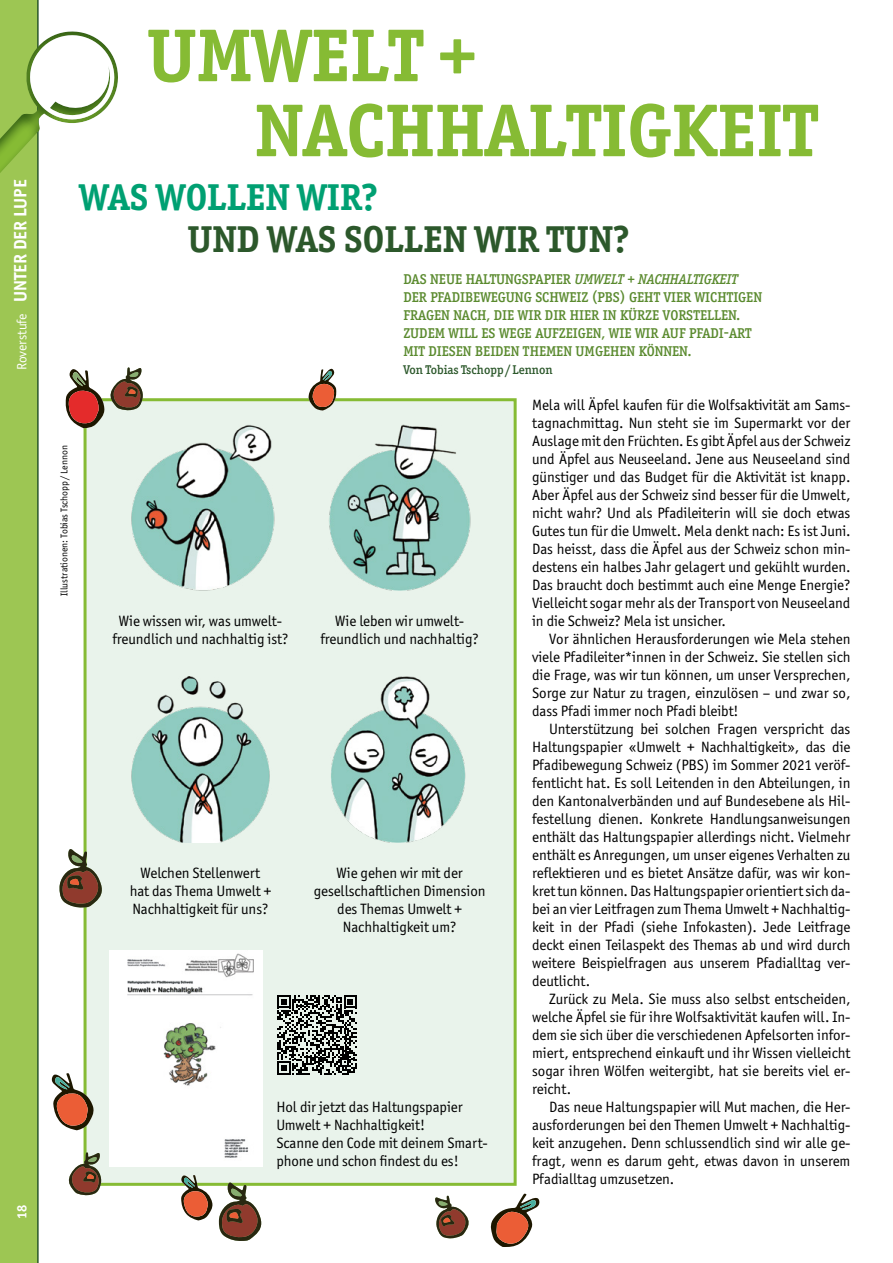
<style>
.page{position:relative;width:893px;height:1263px;background:#fff}
.page>*{position:absolute;margin:0;border:0;box-sizing:border-box;transform-origin:0 0}
.t1{font:700 75px/75px "Officina Serif ITC Pro";color:#86bb34}
.t2{font:700 37.5px "Officina Serif ITC Pro";color:#2c582b}
.t3{font:700 37.5px "Officina Serif ITC Pro";color:#00a072}
.t4{font:700 18px "Officina Sans ITC Pro";color:#fff}
.t5{font:15px/18px "Officina Sans ITC Pro";letter-spacing:-.005em;color:#000;text-align:justify}
.t6{font:500 14.25px/18px "Officina Serif ITC Pro";letter-spacing:-.005em;color:#5a8a2e}
.t7{font:700 13.5px "Officina Sans ITC Pro";color:#fff}
.t8{font:500 12.75px "Officina Serif ITC Pro";color:#2c582b}
.t9{font:9.75px "Officina Sans ITC Pro";color:#000}
.s1{font-weight:400;font-size:13.5px}
.s2{font-style:italic}
</style>
<div class="page">
<div style="left:0;top:235px;width:39px;height:1028px;background:#9dc653"></div>
<svg style="left:0;top:0;width:118px;height:235px"></svg>
<div style="left:84px;top:398px;width:433px;height:788px;background:#e9f3eb;border:3px solid #86bb34"></div>
<img style="left:131px;top:425px;width:144px;height:165px">
<img style="left:131px;top:676px;width:139px;height:166px">
<img style="left:329px;top:424px;width:142px;height:166px">
<img style="left:331px;top:676px;width:135px;height:166px">
<svg style="left:277px;top:995px;width:80px;height:80px"></svg>
<img style="left:109px;top:950px;width:153px;height:216px">
<svg style="left:491px;top:1193px;width:49px;height:54px"></svg>
<svg style="left:181px;top:1175px;width:32px;height:45px"></svg>
<svg style="left:308px;top:368px;width:29px;height:42px"></svg>
<svg style="left:68px;top:1152px;width:34px;height:44px"></svg>
<svg style="left:65px;top:367px;width:79px;height:61px"></svg>
<svg style="left:435px;top:1195px;width:34px;height:44px"></svg>
<svg style="left:219px;top:1182px;width:44px;height:59px"></svg>
<svg style="left:59px;top:848px;width:43px;height:60px"></svg>
<svg style="left:51px;top:1073px;width:43px;height:57px"></svg>
<h1 class="t1" style="left:255px;top:18px;width:564px;text-indent:-108px">UMWELT +<br>NACHHALTIGKEIT</h1>
<p class="t4" style="left:9px;top:370px;width:192px;rotate:-90deg"><span class="s1">Roverstufe</span> UNTER DER LUPE</p>
<h2 class="t3" style="left:79px;top:174px;width:300px">WAS WOLLEN WIR?</h2>
<h2 class="t2" style="left:187px;top:216px;width:444px">UND WAS SOLLEN WIR TUN?</h2>
<p class="t6" style="left:403px;top:270px;width:360px">DAS NEUE HALTUNGSPAPIER <span class="s2">UMWELT + NACHHALTIGKEIT </span>DER PFADIBEWEGUNG SCHWEIZ (PBS) GEHT VIER WICHTIGEN FRAGEN NACH, DIE WIR DIR HIER IN KÜRZE VORSTELLEN.<br>ZUDEM WILL ES WEGE AUFZEIGEN, WIE WIR AUF PFADI-ART MIT DIESEN BEIDEN THEMEN UMGEHEN KÖNNEN.</p>
<p class="t8" style="left:403px;top:362px;width:151px">Von Tobias Tschopp/ Lennon</p>
<p class="t5" style="left:532px;top:396px;width:320px">Mela will Äpfel kaufen für die Wolfsaktivität am Sams&shy;tagnachmittag. Nun steht sie im Supermarkt vor der Auslage mit den Früchten. Es gibt Äpfel aus der Schweiz und Äpfel aus Neuseeland. Jene aus Neuseeland sind günstiger und das Budget für die Aktivität ist knapp.<br>Aber Äpfel aus der Schweiz sind besser für die Umwelt, nicht wahr? Und als Pfadileiterin will sie doch etwas Gutes tun für die Umwelt. Mela denkt nach: Es ist Juni.<br>Das heisst, dass die Äpfel aus der Schweiz schon min&shy;destens ein halbes Jahr gelagert und gekühlt wurden.<br>Das braucht doch bestimmt auch eine Menge Energie?<br>Vielleicht sogar mehr als der Transport von Neuseeland in die Schweiz? Mela ist unsicher.</p>
<p class="t5" style="left:532px;top:630px;width:320px;text-indent:17px">Vor ähnlichen Herausforderungen wie Mela stehen viele Pfadileiter*innen in der Schweiz. Sie stellen sich die Frage, was wir tun können, um unser Versprechen, Sorge zur Natur zu tragen, einzulösen – und zwar so, dass Pfadi immer noch Pfadi bleibt!</p>
<p class="t5" style="left:532px;top:720px;width:320px;text-indent:17px">Unterstützung bei solchen Fragen verspricht das Haltungspapier «Umwelt + Nachhaltigkeit», das die Pfadibewegung Schweiz (PBS) im Sommer 2021 veröf&shy;fentlicht hat. Es soll Leitenden in den Abteilungen, in den Kantonalverbänden und auf Bundesebene als Hil&shy;festellung dienen. Konkrete Handlungsanweisungen enthält das Haltungspapier allerdings nicht. Vielmehr enthält es Anregungen, um unser eigenes Verhalten zu reflektieren und es bietet Ansätze dafür, was wir kon&shy;kret tun können. Das Haltungspapier orientiert sich da&shy;bei an vier Leitfragen zum Thema Umwelt + Nachhaltig&shy;keit in der Pfadi (siehe Infokasten). Jede Leitfrage deckt einen Teilaspekt des Themas ab und wird durch weitere Beispielfragen aus unserem Pfadialltag ver&shy;deutlicht.</p>
<p class="t5" style="left:532px;top:990px;width:320px;text-indent:17px">Zurück zu Mela. Sie muss also selbst entscheiden, welche Äpfel sie für ihre Wolfsaktivität kaufen will. In&shy;dem sie sich über die verschiedenen Apfelsorten infor&shy;miert, entsprechend einkauft und ihr Wissen vielleicht sogar ihren Wölfen weitergibt, hat sie bereits viel er&shy;reicht.</p>
<p class="t5" style="left:532px;top:1098px;width:320px;text-indent:17px">Das neue Haltungspapier will Mut machen, die Her&shy;ausforderungen bei den Themen Umwelt + Nachhaltig&shy;keit anzugehen. Denn schlussendlich sind wir alle ge&shy;fragt, wenn es darum geht, etwas davon in unserem Pfadialltag umzusetzen.</p>
<p class="t9" style="left:59px;top:596px;width:153px;rotate:-90deg">Illustrationen: Tobias Tschopp /Lennon</p>
<p class="t5" style="left:113px;top:612px;width:177px;text-align:center">Wie wissen wir, was umwelt&shy;freundlich und nachhaltig ist?</p>
<p class="t5" style="left:320px;top:612px;width:160px;text-align:center">Wie leben wir umwelt-- freundlich und nachhaltig?</p>
<p class="t5" style="left:130px;top:864px;width:143px;text-align:center">Welchen Stellenwert hat das Thema Umwelt +<br>Nachhaltigkeit für uns?</p>
<p class="t5" style="left:314px;top:864px;width:173px;text-align:center">Wie gehen wir mit der gesellschaftlichen Dimension des Themas Umwelt +<br>Nachhaltigkeit um?</p>
<p class="t5" style="left:276px;top:1098px;width:213px;text-align:left">Hol dir jetzt das Haltungspapier<br>Umwelt + Nachhaltigkeit!<br>Scanne den Code mit deinem Smart&shy;phone und schon findest du es!</p>
<p class="t7" style="left:14px;top:1219px;width:16px;rotate:-90deg">18</p>
</div>
